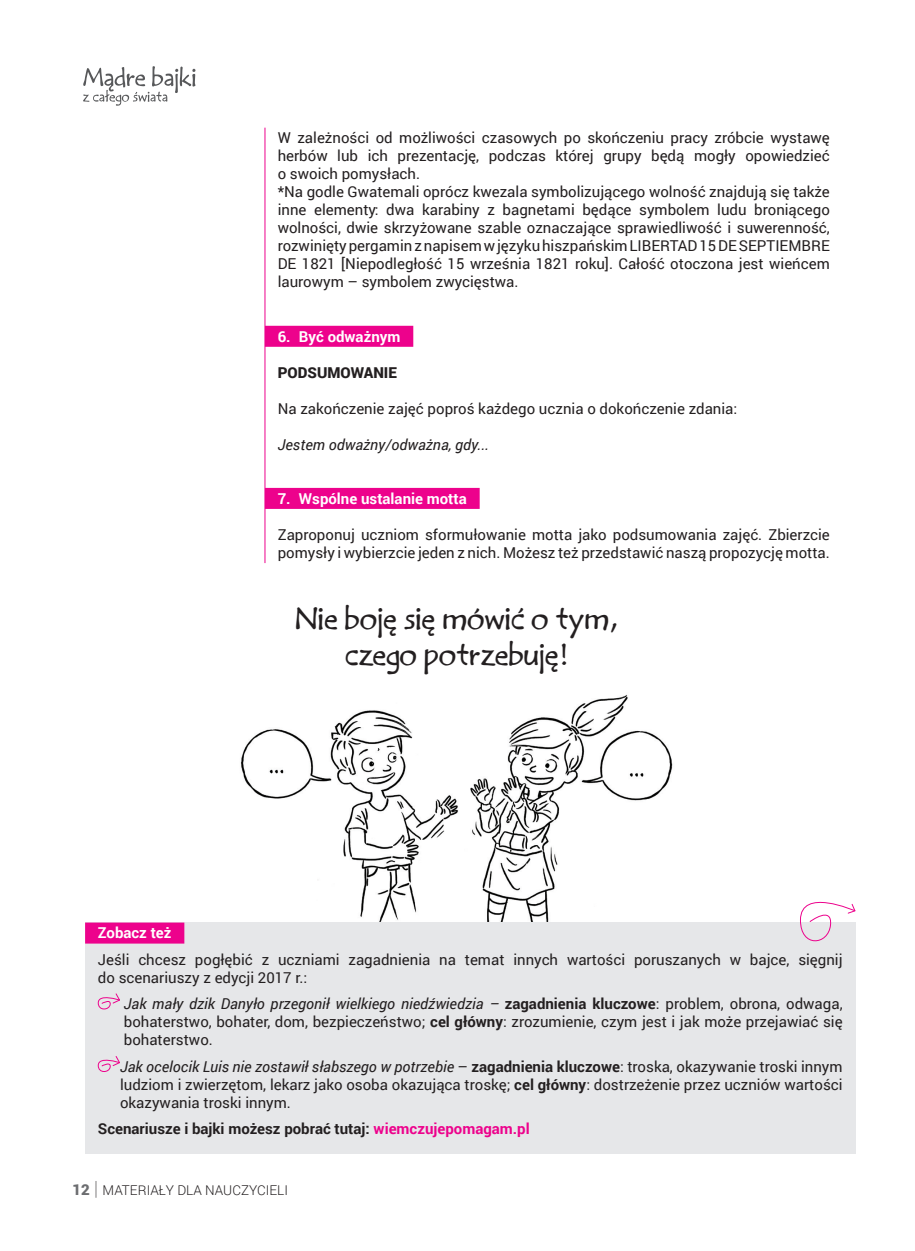
<style>
.page{position:relative;width:915px;height:1251px;background:#fff}
.page>*{position:absolute;margin:0;border:0;box-sizing:border-box;transform-origin:0 0}
.t1{font:27px/36px "Handy EFN";color:#231f20;text-align:center}
.t2{font:15px/18px "Roboto";color:#231f20}
.t3{font:700 15px "Roboto";color:#231f20}
.t4{font:700 15px "Roboto";color:#fff}
.t5{font:italic 15px "Roboto";color:#231f20}
.t6{font:900 15px "Roboto";color:#231f20}
.t7{font:300 13.5px "Roboto";color:#231f20}
.s1{font-weight:700;color:#fff}
.s2{font-style:italic}
.s3{font-weight:700}
.s4{color:#ed028c}
.s5{font-weight:900;font-size:15px;color:#6c6d70}
.s6{font-weight:100;font-size:19.5px}
</style>
<div class="page">
<svg style="left:83px;top:66px;width:112px;height:40px"></svg>
<img style="left:241px;top:694px;width:432px;height:228px">
<div style="left:265px;top:326px;width:148px;height:21px;background:#ed028c"></div>
<div style="left:265px;top:488px;width:214px;height:21px;background:#ed028c"></div>
<hr style="left:264px;top:128px;width:1px;height:435px;background:#ed028c">
<div style="left:85px;top:922px;width:770px;height:230px;background:#e6e7e9"></div>
<div style="left:85px;top:922px;width:99px;height:21px;background:#ed028c"></div>
<svg style="left:97px;top:993px;width:23px;height:17px"></svg>
<svg style="left:97px;top:1056px;width:23px;height:16px"></svg>
<svg style="left:800px;top:901px;width:55px;height:41px"></svg>
<p class="t2" style="left:277px;top:128px;width:553px">W zależności od możliwości czasowych po skończeniu pracy zróbcie wystawę herbów lub ich prezentację, podczas której grupy będą mogły opowiedzieć o swoich pomysłach.<br>*Na godle Gwatemali oprócz kwezala symbolizującego wolność znajdują się także inne elementy: dwa karabiny z bagnetami będące symbolem ludu broniącego wolności, dwie skrzyżowane szable oznaczające sprawiedliwość i suwerenność, rozwinięty pergamin z napisem w języku hiszpańskim LIBERTAD 15 DE SEPTIEMBRE DE 1821 [Niepodległość 15 września 1821 roku]. Całość otoczona jest wieńcem laurowym – symbolem zwycięstwa.</p>
<p class="t4" style="left:277px;top:325px;width:124px">6. Być odważnym</p>
<p class="t6" style="left:277px;top:361px;width:121px">PODSUMOWANIE</p>
<p class="t2" style="left:277px;top:398px;width:461px">Na zakończenie zajęć poproś każdego ucznia o dokończenie zdania:</p>
<p class="t5" style="left:277px;top:433px;width:213px">Jestem odważny/odważna, gdy...</p>
<p class="t4" style="left:277px;top:487px;width:191px">7. Wspólne ustalanie motta</p>
<p class="t2" style="left:277px;top:524px;width:553px">Zaproponuj uczniom sformułowanie motta jako podsumowania zajęć. Zbierzcie pomysły i wybierzcie jeden z nich. Możesz też przedstawić naszą propozycję motta.</p>
<p class="t1" style="left:295px;top:601px;width:325px">Nie boję się mówić o tym, czego potrzebuję!</p>
<p class="t2" style="left:98px;top:918px;width:746px;line-height:26.5px"><span class="s1">Zobacz też<br></span>Jeśli chcesz pogłębić z uczniami zagadnienia na temat innych wartości poruszanych w bajce, sięgnij</p>
<p class="t2" style="left:124px;top:963px;width:720px;line-height:26.5px;text-indent:-26px">do scenariuszy z edycji 2017 r.:<br><span class="s2">Jak mały dzik Danyło przegonił wielkiego niedźwiedzia –</span> <span class="s3">zagadnienia kluczowe</span>: problem, obrona, odwaga,</p>
<p class="t2" style="left:124px;top:1012px;width:720px">bohaterstwo, bohater, dom, bezpieczeństwo; <span class="s3">cel główny</span>: zrozumienie, czym jest i jak może przejawiać się bohaterstwo.</p>
<p class="t2" style="left:120px;top:1056px;width:723px;text-align:justify"><span class="s2">Jak ocelocik Luis nie zostawił słabszego w potrzebie</span> – <span class="s3">zagadnienia kluczowe</span>: troska, okazywanie troski innym ludziom i zwierzętom, lekarz jako osoba okazująca troskę; <span class="s3">cel główny</span>: dostrzeżenie przez uczniów wartości okazywania troski innym.</p>
<p class="t3" style="left:98px;top:1118px;width:433px">Scenariusze i bajki możesz pobrać tutaj: <span class="s4">wiemczujepomagam.pl</span></p>
<p class="t7" style="left:72px;top:1180px;width:217px"><span class="s5">12</span> <span class="s6">|</span> MATERIAŁY DLA NAUCZYCIELI</p>
</div>
